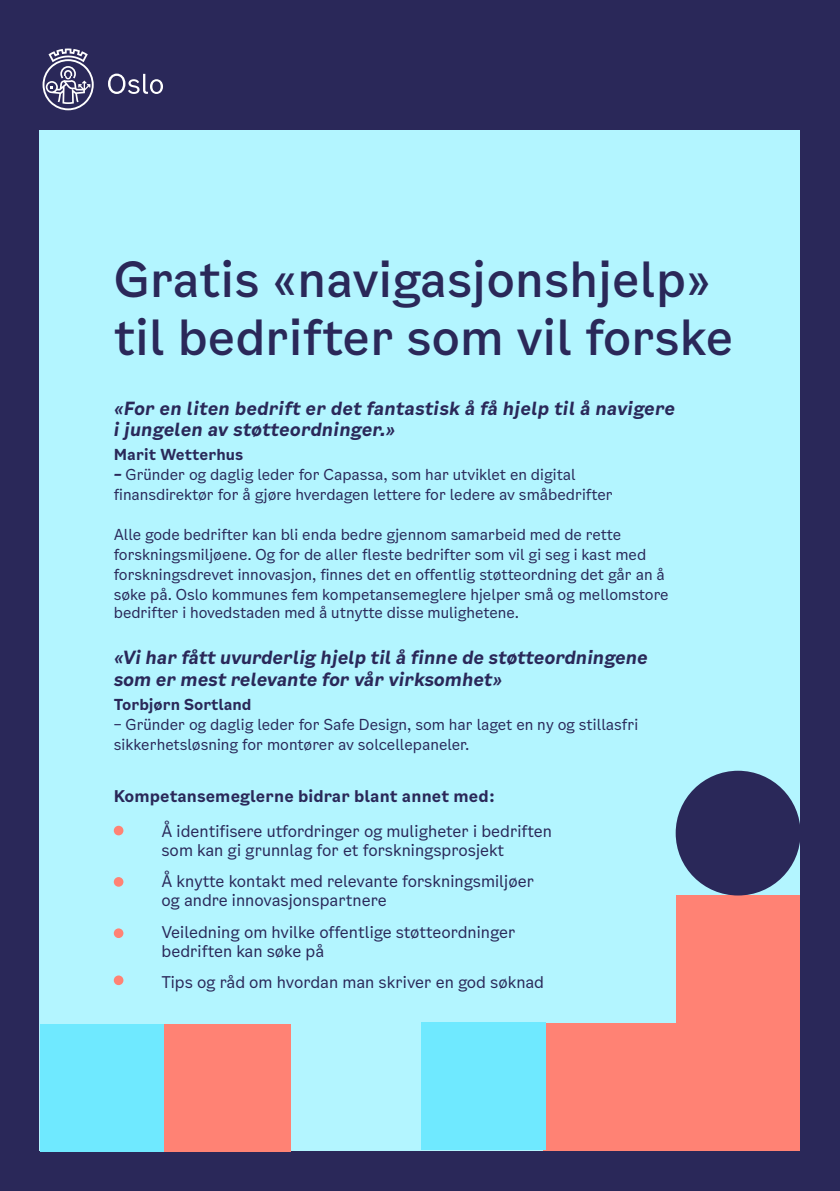
<style>
.page{position:relative;width:840px;height:1191px;background:#fff}
.page>*{position:absolute;margin:0;border:0;box-sizing:border-box;transform-origin:0 0}
.t1{font:500 48px/57.6px "Oslo Sans";color:#2a2859}
.t2{font:italic 700 18px/21.6px "Oslo Sans";letter-spacing:-.01em;color:#2a2859}
.t3{font:16px/19.2px "Oslo Sans";color:#2a2859}
.t4{font:700 16px "Oslo Sans";color:#2a2859}
.t5{font:15px/20px "Oslo Sans";color:#2a2859}
.t6{font:700 15px "Oslo Sans";letter-spacing:-.01em;color:#2a2859}
.s1{font-weight:700;font-style:italic}
</style>
<div class="page">
<div style="left:0;top:0;width:839px;height:1191px;background:#2a2859"></div>
<div style="left:40px;top:130px;width:759px;height:1021px;background:#b3f5ff"></div>
<div style="left:543px;top:895px;width:256px;height:256px;background:#ff8274"></div>
<div style="left:675px;top:770px;width:125px;height:125px;background:#2a2859;border-radius:50%"></div>
<div style="left:541px;top:895px;width:134px;height:127px;background:#b3f5ff"></div>
<div style="left:40px;top:1024px;width:124px;height:127px;background:#6fe9ff"></div>
<div style="left:421px;top:1022px;width:124px;height:127px;background:#6fe9ff"></div>
<div style="left:164px;top:1024px;width:126px;height:127px;background:#ff8274"></div>
<div style="left:114px;top:825px;width:9px;height:10px;background:#ff8274;border-radius:50%"></div>
<div style="left:114px;top:877px;width:9px;height:9px;background:#ff8274;border-radius:50%"></div>
<div style="left:114px;top:928px;width:9px;height:10px;background:#ff8274;border-radius:50%"></div>
<div style="left:114px;top:975px;width:9px;height:10px;background:#ff8274;border-radius:50%"></div>
<svg style="left:43px;top:49px;width:51px;height:61px"></svg>
<svg style="left:108px;top:74px;width:55px;height:20px"></svg>
<h1 class="t1" style="left:114px;top:251px;width:620px">Gratis «navigasjonshjelp» til bedrifter som vil forske</h1>
<p class="t2" style="left:114px;top:397px;width:562px">«For en liten bedrift er det fantastisk å få hjelp til å navigere i jungelen av støtteordninger.»</p>
<p class="t6" style="left:114px;top:445px;width:131px">Marit Wetterhus</p>
<p class="t5" style="left:114px;top:465px;width:500px"><span class="s1">–</span> Gründer og daglig leder for Capassa, som har utviklet en digital finansdirektør for å gjøre hverdagen lettere for ledere av småbedrifter</p>
<p class="t5" style="left:114px;top:525px;width:556px">Alle gode bedrifter kan bli enda bedre gjennom samarbeid med de rette forskningsmiljøene. Og for de aller fleste bedrifter som vil gi seg i kast med forskningsdrevet innovasjon, finnes det en offentlig støtteordning det går an å søke på. Oslo kommunes fem kompetansemeglere hjelper små og mellomstore</p>
<p class="t5" style="left:114px;top:603px;width:406px">bedrifter i hovedstaden med å utnytte disse mulighetene.</p>
<p class="t2" style="left:114px;top:647px;width:535px">«Vi har fått uvurderlig hjelp til å finne de støtteordningene som er mest relevante for vår virksomhet»</p>
<p class="t6" style="left:114px;top:694px;width:139px">Torbjørn Sortland</p>
<p class="t5" style="left:114px;top:714px;width:525px">– Gründer og daglig leder for Safe Design, som har laget en ny og stillasfri sikkerhetsløsning for montører av solcellepaneler.</p>
<p class="t4" style="left:114px;top:785px;width:383px">Kompetansemeglerne bidrar blant annet med:</p>
<p class="t3" style="left:161px;top:821px;width:392px">Å identifisere utfordringer og muligheter i bedriften som kan gi grunnlag for et forskningsprosjekt</p>
<p class="t3" style="left:161px;top:871px;width:374px">Å knytte kontakt med relevante forskningsmiljøer og andre innovasjonspartnere</p>
<p class="t3" style="left:161px;top:922px;width:355px">Veiledning om hvilke offentlige støtteordninger bedriften kan søke på</p>
<p class="t3" style="left:161px;top:972px;width:384px">Tips og råd om hvordan man skriver en god søknad</p>
</div>
